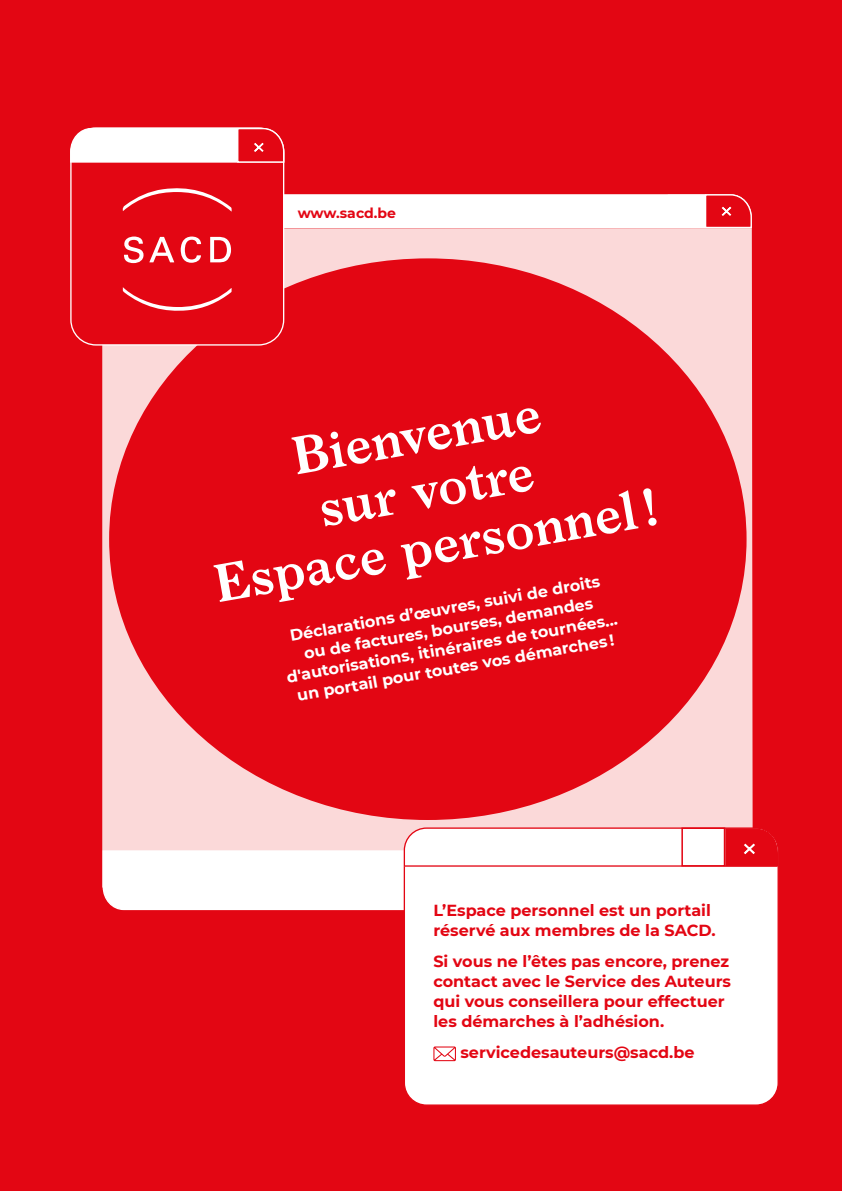
<style>
.page{position:relative;width:842px;height:1191px;background:#e30613}
.page>*{position:absolute;margin:0;border:0;box-sizing:border-box;transform-origin:0 0}
.t1{font:600 51px/56.2px "Larish Neue";color:#fff;text-align:center}
.t2{font:700 16px/20px "Montserrat";color:#e30613}
.t3{font:700 16px/20px "Montserrat";color:#fff;text-align:center}
.t4{font:700 14px "Montserrat";letter-spacing:-.005em;color:#e30613}
</style>
<div class="page">
<div style="left:102px;top:229px;width:651px;height:598px;background:#fbd9d9"></div>
<div style="left:109px;top:258px;width:637px;height:562px;background:#e30613;border-radius:50%"></div>
<div style="left:404px;top:828px;width:374px;height:277px;background:#fff;border-radius:22px"></div>
<svg style="left:102px;top:827px;width:676px;height:83px"></svg>
<div style="left:681px;top:827px;width:44px;height:39px;background:#fff;border:2px solid #e30613"></div>
<svg style="left:433px;top:1046px;width:23px;height:15px"></svg>
<div style="left:71px;top:128px;width:213px;height:217px;background:#e30613;border-radius:25px"></div>
<svg style="left:70px;top:127px;width:215px;height:36px"></svg>
<div style="left:200px;top:128px;width:38px;height:31px;background:#fff"></div>
<svg style="left:124px;top:236px;width:50px;height:27px"></svg>
<svg style="left:181px;top:236px;width:20px;height:27px"></svg>
<svg style="left:210px;top:237px;width:21px;height:25px"></svg>
<svg style="left:123px;top:287px;width:109px;height:24px"></svg>
<svg style="left:122px;top:186px;width:630px;height:43px"></svg>
<hr style="left:405px;top:865px;width:372px;height:1px;background:#e30613">
<p class="t4" style="left:298px;top:203px;width:100px">www.sacd.be</p>
<h1 class="t1" style="left:190px;top:442px;width:451px;rotate:-10deg">Bienvenue<br>sur votre<br>Espace personnel!</h1>
<p class="t3" style="left:278px;top:627px;width:337px;rotate:-10deg">Déclarations d’œuvres, suivi de droits ou de factures, bourses, demandes d'autorisations, itinéraires de tournées... un portail pour toutes vos démarches !</p>
<p class="t2" style="left:433px;top:899px;width:284px">L’Espace personnel est un portail réservé aux membres de la SACD.</p>
<p class="t2" style="left:433px;top:950px;width:299px">Si vous ne l’êtes pas encore, prenez contact avec le Service des Auteurs qui vous conseillera pour effectuer les démarches à l’adhésion.</p>
<p class="t2" style="left:460px;top:1041px;width:235px">servicedesauteurs@sacd.be</p>
</div>
